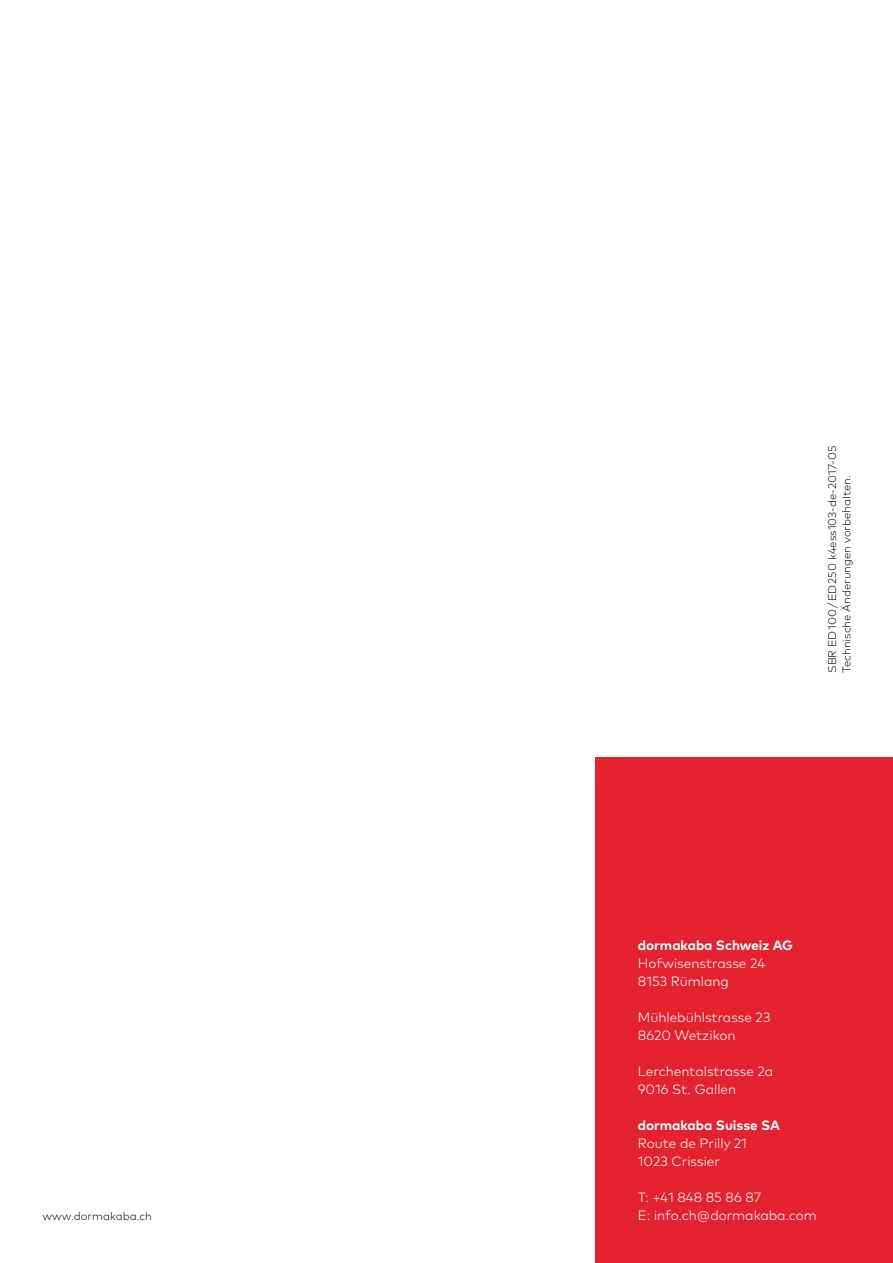
<style>
.page{position:relative;width:893px;height:1263px;background:#fff}
.page>*{position:absolute;margin:0;border:0;box-sizing:border-box;transform-origin:0 0}
.t1{font:300 13.5px/18px "Mark Pro";color:#fff}
.t2{font:700 13.5px "Mark Pro";color:#fff}
.t3{font:300 11.25px/14.2px "Mark Pro";color:#1d1d1b}
</style>
<div class="page">
<div style="left:595px;top:758px;width:298px;height:505px;background:#e52330"></div>
<p class="t3" style="left:43px;top:1210px;width:111px">www.dormakaba.ch</p>
<p class="t3" style="left:826px;top:673px;width:229px;rotate:-90deg">SBR ED 100 / ED 250 k4ess103-de-2017-05<br>Technische Änderungen vorbehalten.</p>
<p class="t2" style="left:638px;top:941px;width:157px">dormakaba Schweiz AG</p>
<p class="t1" style="left:638px;top:956px;width:129px">Hofwisenstrasse 24<br>8153 Rümlang</p>
<p class="t1" style="left:638px;top:1010px;width:134px">Mühlebühlstrasse 23<br>8620 Wetzikon</p>
<p class="t1" style="left:638px;top:1064px;width:137px">Lerchentalstrasse 2a<br>9016 St. Gallen</p>
<p class="t2" style="left:638px;top:1121px;width:144px">dormakaba Suisse SA</p>
<p class="t1" style="left:638px;top:1136px;width:111px">Route de Prilly 21<br>1023 Crissier</p>
<p class="t1" style="left:638px;top:1190px;width:181px">T: +41 848 85 86 87<br>E: info.ch@dormakaba.com</p>
</div>
